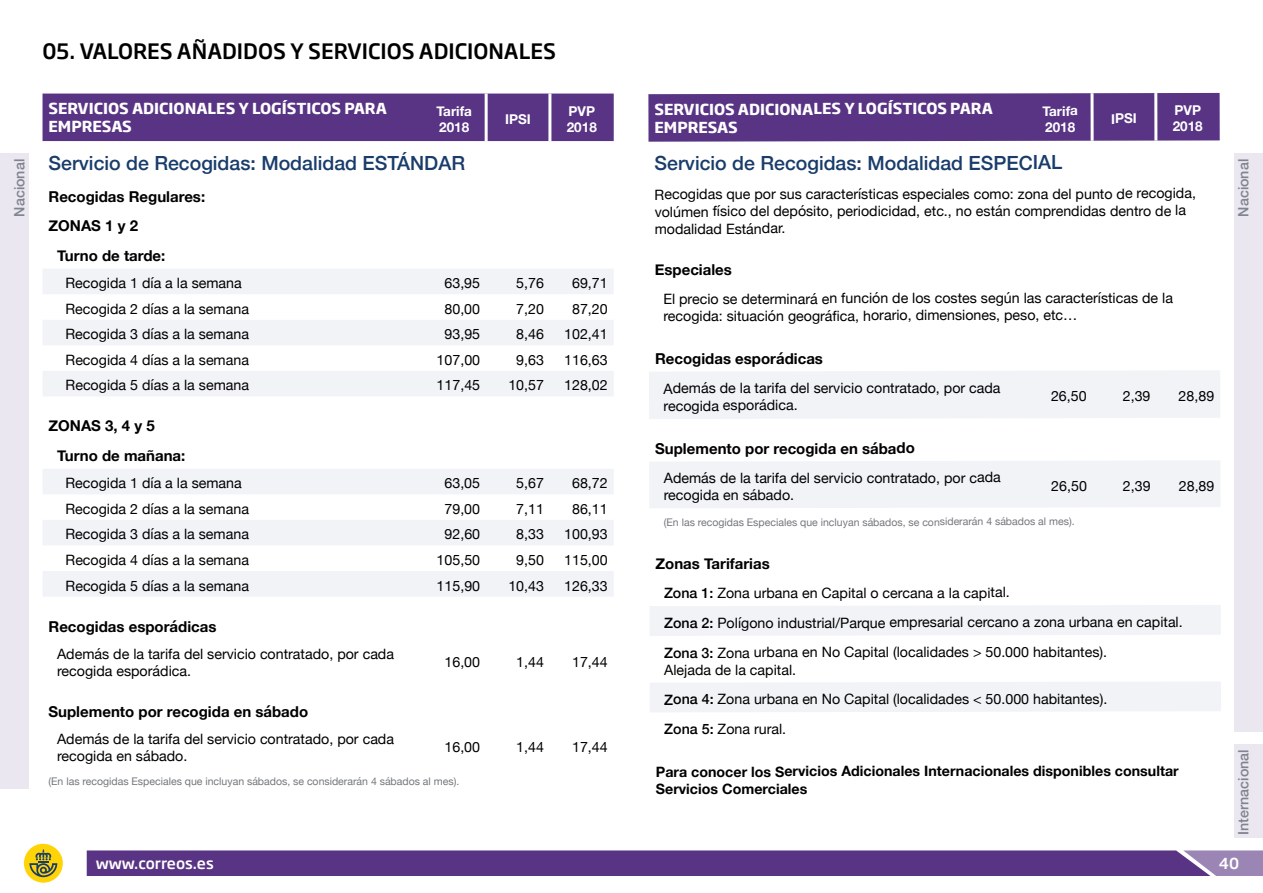
<style>
.page{position:relative;width:1263px;height:893px;background:#fff}
.page>*{position:absolute;margin:0;border:0;box-sizing:border-box;transform-origin:0 0}
.t1{font:500 21px "Soho Gothic Pro";color:#000}
.t2{font:500 19.5px "Helvetica Neue";color:#193c6b}
.t3{font:700 15px/29.7px "Helvetica Neue";color:#000}
.t4{font:700 15px/18.3px "Soho Gothic Pro";letter-spacing:-.005em;color:#fff}
.t5{font:500 15px "Soho Gothic Pro";color:#fff}
.t6{font:14.25px/17.2px "Helvetica Neue";letter-spacing:-.005em;color:#000}
.t7{font:700 14.25px/17.5px "Helvetica Neue";letter-spacing:-.005em;color:#000}
.t8{font:500 14.25px "Helvetica Neue";color:#7f848e}
.t9{font:700 13.5px/16.2px "Helvetica Neue";color:#fff}
.t10{font:10.5px "Helvetica Neue";color:#74777b}
.s1{font-weight:500}
</style>
<div class="page">
<svg style="left:87px;top:850px;width:1176px;height:26px;background:#603c89"></svg>
<div style="left:24px;top:844px;width:39px;height:39px;background:#ffd407;border-radius:50%"></div>
<svg style="left:29px;top:849px;width:28px;height:28px"></svg>
<div style="left:648px;top:93px;width:572px;height:49px;background:#593484"></div>
<div style="left:649px;top:371px;width:571px;height:48px;background:#f1f3f7"></div>
<svg style="left:649px;top:461px;width:572px;height:251px"></svg>
<svg style="left:1090px;top:93px;width:4px;height:48px"></svg>
<hr style="left:1154px;top:93px;width:3px;height:48px;background:#fff">
<div style="left:43px;top:94px;width:571px;height:47px;background:#593484"></div>
<svg style="left:43px;top:269px;width:571px;height:327px"></svg>
<hr style="left:485px;top:94px;width:3px;height:47px;background:#fff">
<hr style="left:548px;top:94px;width:3px;height:47px;background:#fff">
<div style="left:0;top:154px;width:29px;height:635px;background:#ebe7f0"></div>
<div style="left:1234px;top:154px;width:29px;height:578px;background:#ebe7f0"></div>
<div style="left:1234px;top:744px;width:29px;height:94px;background:#ebe7f0"></div>
<h1 class="t1" style="left:43px;top:35px;width:515px">05. VALORES AÑADIDOS Y SERVICIOS ADICIONALES</h1>
<p class="t4" style="left:49px;top:99px;width:340px">SERVICIOS ADICIONALES Y LOGÍSTICOS PARA<br>EMPRESAS</p>
<p class="t9" style="left:436px;top:103px;width:37px">Tarifa<br>2018</p>
<p class="t9" style="left:505px;top:111px;width:27px">IPSI</p>
<p class="t9" style="left:567px;top:103px;width:32px">PVP<br>2018</p>
<h2 class="t2" style="left:49px;top:147px;width:418px">Servicio de Recogidas: Modalidad ESTÁNDAR</h2>
<p class="t3" style="left:49px;top:182px;width:158px">Recogidas Regulares:</p>
<p class="t3" style="left:49px;top:211px;width:91px">ZONAS 1 y 2</p>
<p class="t3" style="left:57px;top:241px;width:110px">Turno de tarde:</p>
<p class="t6" style="left:66px;top:275px;width:178px">Recogida 1 día a la semana</p>
<p class="t6" style="left:444px;top:275px;width:37px">63,95</p>
<p class="t6" style="left:516px;top:275px;width:29px">5,76</p>
<p class="t6" style="left:572px;top:275px;width:37px">69,71</p>
<p class="t6" style="left:66px;top:301px;width:185px">Recogida 2 días a la semana</p>
<p class="t6" style="left:444px;top:301px;width:37px">80,00</p>
<p class="t6" style="left:516px;top:301px;width:29px">7,20</p>
<p class="t6" style="left:572px;top:301px;width:37px">87,20</p>
<p class="t6" style="left:66px;top:326px;width:185px">Recogida 3 días a la semana</p>
<p class="t6" style="left:444px;top:326px;width:37px">93,95</p>
<p class="t6" style="left:516px;top:326px;width:29px">8,46</p>
<p class="t6" style="left:564px;top:326px;width:45px">102,41</p>
<p class="t6" style="left:66px;top:352px;width:185px">Recogida 4 días a la semana</p>
<p class="t6" style="left:437px;top:352px;width:45px">107,00</p>
<p class="t6" style="left:516px;top:352px;width:29px">9,63</p>
<p class="t6" style="left:564px;top:352px;width:45px">116,63</p>
<p class="t6" style="left:66px;top:378px;width:185px">Recogida 5 días a la semana</p>
<p class="t6" style="left:437px;top:378px;width:45px">117,45</p>
<p class="t6" style="left:508px;top:378px;width:37px">10,57</p>
<p class="t6" style="left:564px;top:378px;width:45px">128,02</p>
<p class="t3" style="left:57px;top:412px;width:130px;text-indent:-9px">ZONAS 3, 4 y 5<br>Turno de mañana:</p>
<p class="t6" style="left:66px;top:475px;width:178px">Recogida 1 día a la semana</p>
<p class="t6" style="left:444px;top:475px;width:37px">63,05</p>
<p class="t6" style="left:516px;top:475px;width:29px">5,67</p>
<p class="t6" style="left:572px;top:475px;width:37px">68,72</p>
<p class="t6" style="left:66px;top:501px;width:185px">Recogida 2 días a la semana</p>
<p class="t6" style="left:444px;top:501px;width:37px">79,00</p>
<p class="t6" style="left:516px;top:501px;width:29px">7,11</p>
<p class="t6" style="left:572px;top:501px;width:37px">86,11</p>
<p class="t6" style="left:66px;top:527px;width:185px">Recogida 3 días a la semana</p>
<p class="t6" style="left:444px;top:527px;width:37px">92,60</p>
<p class="t6" style="left:516px;top:527px;width:29px">8,33</p>
<p class="t6" style="left:564px;top:527px;width:45px">100,93</p>
<p class="t6" style="left:66px;top:552px;width:185px">Recogida 4 días a la semana</p>
<p class="t6" style="left:437px;top:552px;width:45px">105,50</p>
<p class="t6" style="left:516px;top:552px;width:29px">9,50</p>
<p class="t6" style="left:564px;top:552px;width:45px">115,00</p>
<p class="t6" style="left:66px;top:578px;width:185px">Recogida 5 días a la semana</p>
<p class="t6" style="left:437px;top:578px;width:45px">115,90</p>
<p class="t6" style="left:508px;top:578px;width:37px">10,43</p>
<p class="t6" style="left:564px;top:578px;width:45px">126,33</p>
<p class="t3" style="left:49px;top:612px;width:170px">Recogidas esporádicas</p>
<p class="t6" style="left:57px;top:646px;width:339px">Además de la tarifa del servicio contratado, por cada recogida esporádica.</p>
<p class="t6" style="left:444px;top:654px;width:37px">16,00</p>
<p class="t6" style="left:516px;top:654px;width:29px">1,44</p>
<p class="t6" style="left:572px;top:654px;width:37px">17,44</p>
<p class="t3" style="left:49px;top:697px;width:261px">Suplemento por recogida en sábado</p>
<p class="t6" style="left:57px;top:731px;width:339px">Además de la tarifa del servicio contratado, por cada recogida en sábado.</p>
<p class="t6" style="left:444px;top:740px;width:37px">16,00</p>
<p class="t6" style="left:516px;top:740px;width:29px">1,44</p>
<p class="t6" style="left:572px;top:740px;width:37px">17,44</p>
<p class="t10" style="left:49px;top:773px;width:412px">(En las recogidas Especiales que incluyan sábados, se considerarán 4 sábados al mes).</p>
<p class="t4" style="left:654px;top:99px;width:340px">SERVICIOS ADICIONALES Y LOGÍSTICOS PARA<br>EMPRESAS</p>
<p class="t9" style="left:1042px;top:103px;width:37px">Tarifa<br>2018</p>
<p class="t9" style="left:1111px;top:111px;width:27px">IPSI</p>
<p class="t9" style="left:1173px;top:103px;width:32px">PVP<br>2018</p>
<h2 class="t2" style="left:654px;top:147px;width:409px">Servicio de Recogidas: Modalidad ESPECIAL</h2>
<p class="t6" style="left:655px;top:186px;width:543px">Recogidas que por sus características especiales como: zona del punto de recogida, volúmen físico del depósito, periodicidad, etc., no están comprendidas dentro de la modalidad Estándar.</p>
<p class="t3" style="left:655px;top:255px;width:79px">Especiales</p>
<p class="t6" style="left:663px;top:290px;width:511px">El precio se determinará en función de los costes según las características de la recogida: situación geográfica, horario, dimensiones, peso, etc…</p>
<p class="t3" style="left:655px;top:344px;width:170px">Recogidas esporádicas</p>
<p class="t6" style="left:663px;top:380px;width:339px">Además de la tarifa del servicio contratado, por cada recogida esporádica.</p>
<p class="t6" style="left:1051px;top:388px;width:37px">26,50</p>
<p class="t6" style="left:1123px;top:388px;width:29px">2,39</p>
<p class="t6" style="left:1178px;top:388px;width:37px">28,89</p>
<p class="t3" style="left:655px;top:434px;width:261px">Suplemento por recogida en sábado</p>
<p class="t6" style="left:664px;top:470px;width:339px">Además de la tarifa del servicio contratado, por cada recogida en sábado.</p>
<p class="t6" style="left:1051px;top:478px;width:37px">26,50</p>
<p class="t6" style="left:1123px;top:478px;width:29px">2,39</p>
<p class="t6" style="left:1179px;top:478px;width:37px">28,89</p>
<p class="t10" style="left:664px;top:514px;width:412px">(En las recogidas Especiales que incluyan sábados, se considerarán 4 sábados al mes).</p>
<p class="t3" style="left:655px;top:549px;width:116px">Zonas Tarifarias</p>
<p class="t6" style="left:664px;top:579px;width:520px;line-height:29.7px"><span class="s1">Zona 1:</span> Zona urbana en Capital o cercana a la capital.<br><span class="s1">Zona 2:</span> Polígono industrial/Parque empresarial cercano a zona urbana en capital.<br><span class="s1">Zona 3:</span> Zona urbana en No Capital (localidades &gt; 50.000 habitantes).</p>
<p class="t6" style="left:664px;top:655px;width:445px;line-height:29.7px">Alejada de la capital.<br><span class="s1">Zona 4:</span> Zona urbana en No Capital (localidades &lt; 50.000 habitantes).<br><span class="s1">Zona 5:</span> Zona rural.</p>
<p class="t7" style="left:656px;top:763px;width:524px">Para conocer los Servicios Adicionales Internacionales disponibles consultar<br>Servicios Comerciales</p>
<p class="t8" style="left:8px;top:217px;width:59px;rotate:-90deg">Nacional</p>
<p class="t8" style="left:1232px;top:217px;width:59px;rotate:-90deg">Nacional</p>
<p class="t8" style="left:1232px;top:835px;width:87px;rotate:-90deg">Internacional</p>
<p class="t5" style="left:96px;top:852px;width:120px">www.correos.es</p>
<p class="t5" style="left:1219px;top:852px;width:22px">40</p>
</div>
